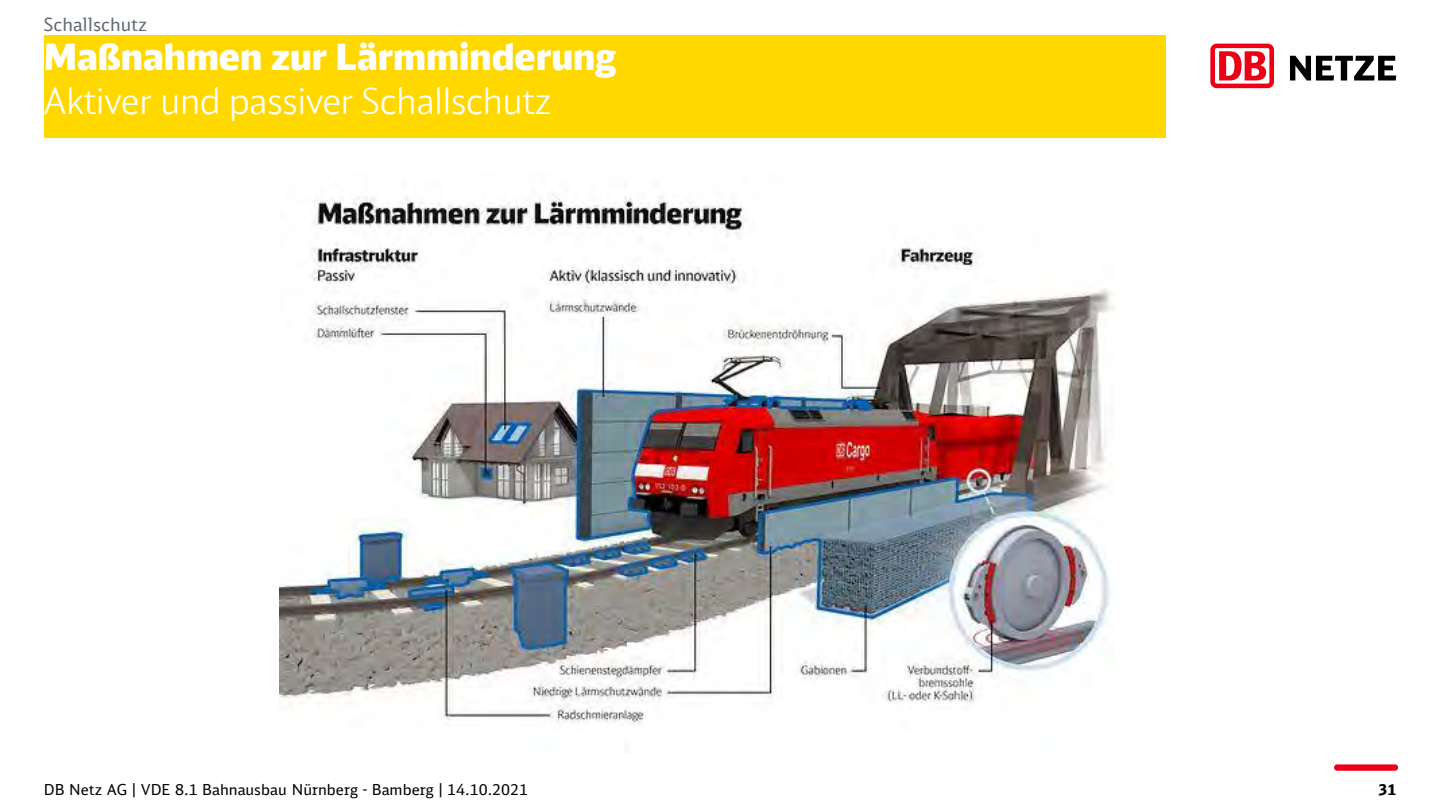
<style>
.page{position:relative;width:1440px;height:810px;background:#fff}
.page>*{position:absolute;margin:0;border:0;box-sizing:border-box;transform-origin:0 0}
.t1{font:300 36px "DB Head";color:#fff}
.t2{font:900 36px "DB Head";color:#fff}
.t3{font:18px "DB Sans";color:#646973}
.t4{font:15px "DB Sans";color:#000}
.t5{font:700 15px "DB Sans";color:#000}
</style>
<div class="page">
<div style="left:1334px;top:764px;width:64px;height:7px;background:#eb0015;border-radius:3px"></div>
<svg style="left:1290px;top:56px;width:106px;height:25px"></svg>
<svg style="left:1210px;top:44px;width:64px;height:44px"></svg>
<div style="left:44px;top:35px;width:1122px;height:102px;background:#ffd800"></div>
<img style="left:279px;top:197px;width:836px;height:527px">
<p class="t3" style="left:44px;top:13px;width:105px">Schallschutz</p>
<h1 class="t2" style="left:44px;top:34px;width:573px">Maßnahmen zur Lärmminderung</h1>
<h1 class="t1" style="left:44px;top:79px;width:509px">Aktiver und passiver Schallschutz</h1>
<p class="t4" style="left:44px;top:780px;width:486px">DB Netz AG | VDE 8.1 Bahnausbau Nürnberg - Bamberg | 14.10.2021</p>
<p class="t5" style="left:1378px;top:780px;width:19px">31</p>
</div>
